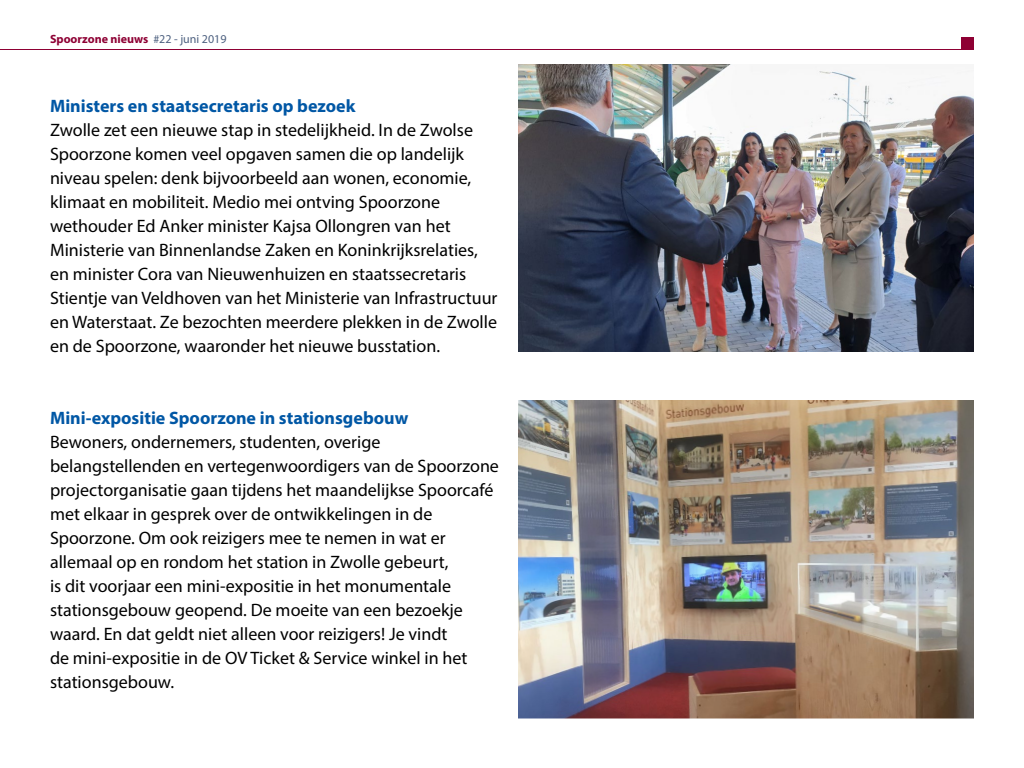
<style>
.page{position:relative;width:1024px;height:768px;background:#fff}
.page>*{position:absolute;margin:0;border:0;box-sizing:border-box;transform-origin:0 0}
.t1{font:18px/24px "Myriad Pro";color:#000}
.t2{font:700 18px "Myriad Pro";color:#0057a5}
.t3{font:700 12px "Myriad Pro";color:#8e0034}
.s1{font-weight:400;color:#4e6180}
</style>
<div class="page">
<hr style="left:0;top:49px;width:974px;height:1px;background:#8e0034">
<div style="left:962px;top:38px;width:12px;height:12px;background:#8e0034"></div>
<img style="left:518px;top:64px;width:456px;height:288px">
<img style="left:518px;top:400px;width:456px;height:318px">
<p class="t3" style="left:50px;top:31px;width:178px">Spoorzone nieuws <span class="s1">#22 - juni 2019</span></p>
<p class="t2" style="left:50px;top:94px;width:307px">Ministers en staatsecretaris op bezoek</p>
<p class="t1" style="left:50px;top:118px;width:449px">Zwolle zet een nieuwe stap in stedelijkheid. In de Zwolse Spoorzone komen veel opgaven samen die op landelijk niveau spelen: denk bijvoorbeeld aan wonen, economie, klimaat en mobiliteit. Medio mei ontving Spoorzone wethouder Ed Anker minister Kajsa Ollongren van het Ministerie van Binnenlandse Zaken en Koninkrijksrelaties, en minister Cora van Nieuwenhuizen en staatssecretaris Stientje van Veldhoven van het Ministerie van Infrastructuur en Waterstaat. Ze bezochten meerdere plekken in de Zwolle en de Spoorzone, waaronder het nieuwe busstation.</p>
<p class="t2" style="left:50px;top:406px;width:360px">Mini-expositie Spoorzone in stationsgebouw</p>
<p class="t1" style="left:50px;top:430px;width:451px">Bewoners, ondernemers, studenten, overige belangstellenden en vertegenwoordigers van de Spoorzone projectorganisatie gaan tijdens het maandelijkse Spoorcafé met elkaar in gesprek over de ontwikkelingen in de Spoorzone. Om ook reizigers mee te nemen in wat er allemaal op en rondom het station in Zwolle gebeurt,<br>is dit voorjaar een mini-expositie in het monumentale stationsgebouw geopend. De moeite van een bezoekje waard. En dat geldt niet alleen voor reizigers! Je vindt<br>de mini-expositie in de OV Ticket &amp; Service winkel in het stationsgebouw.</p>
</div>
